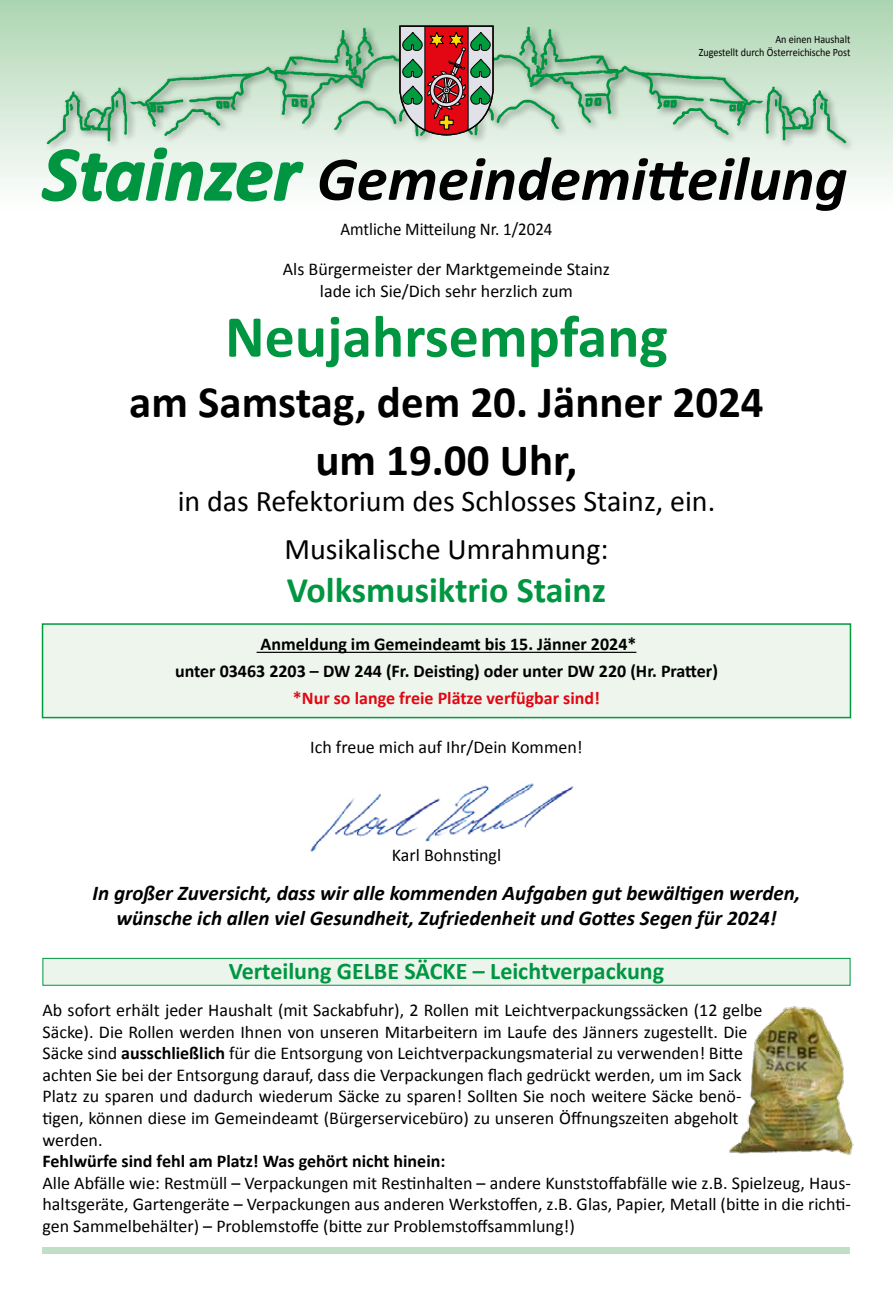
<style>
.page{position:relative;width:893px;height:1297px;background:#fff}
.page>*{position:absolute;margin:0;border:0;box-sizing:border-box;transform-origin:0 0}
.t1{font:italic 700 62.55px "Calibri";color:#000}
.t2{font:700 60px "Calibri";color:#009641}
.t3{font:700 45px/57.6px "Calibri";color:#000;text-align:center}
.t4{font:700 36px "Calibri";color:#009641}
.t5{font:30px/48px "Calibri";color:#000;text-align:center}
.t6{font:700 24px "Calibri";color:#009641}
.t7{font:italic 700 21px/25.2px "Calibri";color:#000;text-align:center}
.t8{font:18px/21.6px "Calibri";color:#000;text-align:center}
.t9{font:700 18px/27px "Calibri";color:#000;text-align:center}
.t10{font:700 18px "Calibri";color:#e30613}
.t11{font:18px "Calibri";color:#000;scale:.94 1}
.t12{font:11.25px/13.5px "Calibri";color:#000;text-align:right;scale:.9 1}
.s1{font-size:77.4px;color:#009641}
.s2{font-weight:700}
</style>
<div class="page">
<img style="left:310px;top:783px;width:264px;height:69px">
<div style="left:0;top:0;width:893px;height:213px;background:linear-gradient(to bottom,#add5b2,#fff)"></div>
<div style="left:446px;top:23px;width:410px;height:130px;background:#000;opacity:.5"></div>
<img style="left:448px;top:21px;width:402px;height:130px">
<img style="left:43px;top:21px;width:405px;height:131px">
<svg style="left:399px;top:26px;width:95px;height:110px"></svg>
<div style="left:42px;top:623px;width:809px;height:95px;background:#edf5ec;border:2px solid #009b3e"></div>
<hr style="left:257px;top:652px;width:379px;height:1px;background:#000">
<div style="left:43px;top:958px;width:807px;height:28px;background:#ebf5ec;border:1px solid #009641"></div>
<div style="left:42px;top:1247px;width:808px;height:7px;background:#c1dfc4"></div>
<img style="left:729px;top:1006px;width:125px;height:149px">
<p class="t12" style="left:699px;top:32px;width:170px">An einen Haushalt<br>Zugestellt durch Österreichische Post</p>
<h1 class="t1" style="left:43px;top:135px;width:806px"><span class="s1">Stainzer</span> Gemeindemitteilung</h1>
<p class="t11" style="left:340px;top:216px;width:227px">Amtliche Mitteilung Nr. 1/2024</p>
<p class="t8" style="left:283px;top:258px;width:329px">Als Bürgermeister der Marktgemeinde Stainz lade ich Sie/Dich sehr herzlich zum</p>
<h2 class="t2" style="left:225px;top:294px;width:444px">Neujahrsempfang</h2>
<h3 class="t3" style="left:129px;top:372px;width:636px">am Samstag, dem 20. Jänner 2024 um 19.00 Uhr,</h3>
<h3 class="t5" style="left:178px;top:476px;width:539px">in das Refektorium des Schlosses Stainz, ein.<br>Musikalische Umrahmung:</h3>
<h3 class="t4" style="left:287px;top:565px;width:321px">Volksmusiktrio Stainz</h3>
<p class="t9" style="left:175px;top:630px;width:544px">Anmeldung im Gemeindeamt bis 15. Jänner 2024*<br>unter 03463 2203 – DW 244 (Fr. Deisting) oder unter DW 220 (Hr. Pratter)</p>
<p class="t10" style="left:293px;top:686px;width:309px">*Nur so lange freie Plätze verfügbar sind!</p>
<p class="t8" style="left:310px;top:736px;width:274px">Ich freue mich auf Ihr/Dein Kommen!</p>
<p class="t8" style="left:392px;top:844px;width:111px">Karl Bohnstingl</p>
<p class="t7" style="left:93px;top:880px;width:709px">In großer Zuversicht, dass wir alle kommenden Aufgaben gut bewältigen werden, wünsche ich allen viel Gesundheit, Zufriedenheit und Gottes Segen für 2024!</p>
<h3 class="t6" style="left:229px;top:954px;width:437px">Verteilung GELBE SÄCKE – Leichtverpackung</h3>
<p class="t8" style="left:43px;top:999px;width:722px;text-align:left">Ab sofort erhält jeder Haushalt (mit Sackabfuhr), 2 Rollen mit Leichtverpackungssäcken (12 gelbe Säcke). Die Rollen werden Ihnen von unseren Mitarbeitern im Laufe des Jänners zugestellt. Die Säcke sind <span class="s2">ausschließlich</span> für die Entsorgung von Leichtverpackungsmaterial zu verwenden! Bitte achten Sie bei der Entsorgung darauf, dass die Verpackungen flach gedrückt werden, um im Sack Platz zu sparen und dadurch wiederum Säcke zu sparen! Sollten Sie noch weitere Säcke benö&shy;tigen, können diese im Gemeindeamt (Bürgerservicebüro) zu unseren Öffnungszeiten abgeholt werden.</p>
<p class="t9" style="left:43px;top:1147px;width:404px">Fehlwürfe sind fehl am Platz! Was gehört nicht hinein:</p>
<p class="t8" style="left:43px;top:1171px;width:810px;text-align:justify">Alle Abfälle wie: Restmüll – Verpackungen mit Restinhalten – andere Kunststoffabfälle wie z.B. Spielzeug, Haus&shy;haltsgeräte, Gartengeräte – Verpackungen aus anderen Werkstoffen, z.B. Glas, Papier, Metall (bitte in die richti&shy;gen Sammelbehälter) – Problemstoffe (bitte zur Problemstoffsammlung!)</p>
</div>
